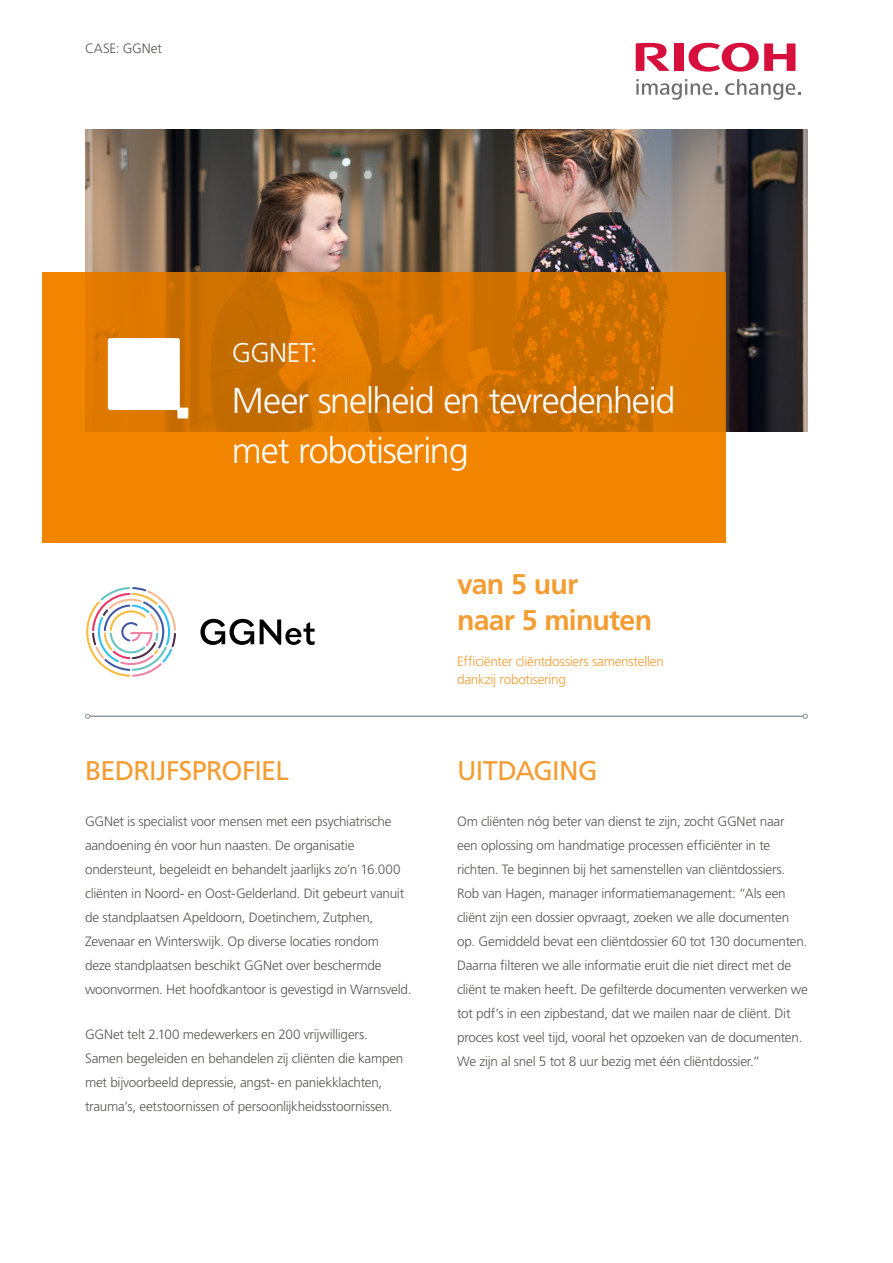
<style>
.page{position:relative;width:893px;height:1263px;background:#fff}
.page>*{position:absolute;margin:0;border:0;box-sizing:border-box;transform-origin:0 0}
.t1{font:300 36px/49.5px "Frutiger";letter-spacing:-.035em;color:#fff}
.t2{font:700 28.5px/36px "Frutiger LT Std";letter-spacing:-.03em;color:#f49d33}
.t3{font:27px "Frutiger";letter-spacing:-.025em;color:#f49d33}
.t4{font:300 27px "Frutiger";letter-spacing:-.02em;color:#fff}
.t5{font:300 13.5px/24px "Frutiger";letter-spacing:-.015em;color:#575756}
.t6{font:300 13.5px/18px "Frutiger LT Std";letter-spacing:-.015em;color:#f49d33}
</style>
<div class="page">
<img style="left:85px;top:130px;width:723px;height:301px">
<svg style="left:43px;top:272px;width:682px;height:270px;background:#e07b00"></svg>
<hr style="left:90px;top:715px;width:713px;height:2px;background:#919aa0">
<svg style="left:85px;top:714px;width:5px;height:5px"></svg>
<svg style="left:803px;top:714px;width:5px;height:5px"></svg>
<svg style="left:108px;top:338px;width:80px;height:80px"></svg>
<svg style="left:688px;top:43px;width:107px;height:29px"></svg>
<div style="left:674px;top:44px;width:9px;height:27px;background:#d60f3c"></div>
<svg style="left:636px;top:43px;width:34px;height:28px"></svg>
<svg style="left:636px;top:79px;width:81px;height:21px"></svg>
<svg style="left:725px;top:79px;width:75px;height:21px"></svg>
<svg style="left:86px;top:587px;width:90px;height:90px"></svg>
<svg style="left:200px;top:619px;width:54px;height:26px"></svg>
<svg style="left:260px;top:619px;width:55px;height:26px"></svg>
<p class="t5" style="left:85px;top:36px;width:78px">CASE: GGNet</p>
<h3 class="t4" style="left:232px;top:337px;width:87px">GGNET:</h3>
<h1 class="t1" style="left:232px;top:376px;width:445px">Meer snelheid en tevredenheid met robotisering</h1>
<h2 class="t2" style="left:457px;top:566px;width:196px">van 5 uur<br>naar 5 minuten</h2>
<p class="t6" style="left:457px;top:653px;width:208px">Efficiënter cliëntdossiers samenstellen dankzij robotisering</p>
<h3 class="t3" style="left:85px;top:755px;width:205px">BEDRIJFSPROFIEL</h3>
<p class="t5" style="left:85px;top:809px;width:328px">GGNet is specialist voor mensen met een psychiatrische aandoening én voor hun naasten. De organisatie ondersteunt, begeleidt en behandelt jaarlijks zo’n 16.000 cliënten in Noord- en Oost-Gelderland. Dit gebeurt vanuit de standplaatsen Apeldoorn, Doetinchem, Zutphen, Zevenaar en Winterswijk. Op diverse locaties rondom<br>deze standplaatsen beschikt GGNet over beschermde woonvormen. Het hoofdkantoor is gevestigd in Warnsveld.</p>
<p class="t5" style="left:85px;top:1022px;width:320px">GGNet telt 2.100 medewerkers en 200 vrijwilligers.<br>Samen begeleiden en behandelen zij cliënten die kampen met bijvoorbeeld depressie, angst- en paniekklachten, trauma’s, eetstoornissen of persoonlijkheidsstoornissen.</p>
<h3 class="t3" style="left:457px;top:755px;width:142px">UITDAGING</h3>
<p class="t5" style="left:457px;top:809px;width:352px">Om cliënten nóg beter van dienst te zijn, zocht GGNet naar een oplossing om handmatige processen efficiënter in te richten. Te beginnen bij het samenstellen van cliëntdossiers.<br>Rob van Hagen, manager informatiemanagement: “Als een cliënt zijn een dossier opvraagt, zoeken we alle documenten op. Gemiddeld bevat een cliëntdossier 60 tot 130 documenten.<br>Daarna filteren we alle informatie eruit die niet direct met de cliënt te maken heeft. De gefilterde documenten verwerken we tot pdf’s in een zipbestand, dat we mailen naar de cliënt. Dit proces kost veel tijd, vooral het opzoeken van de documenten.<br>We zijn al snel 5 tot 8 uur bezig met één cliëntdossier.”</p>
</div>
